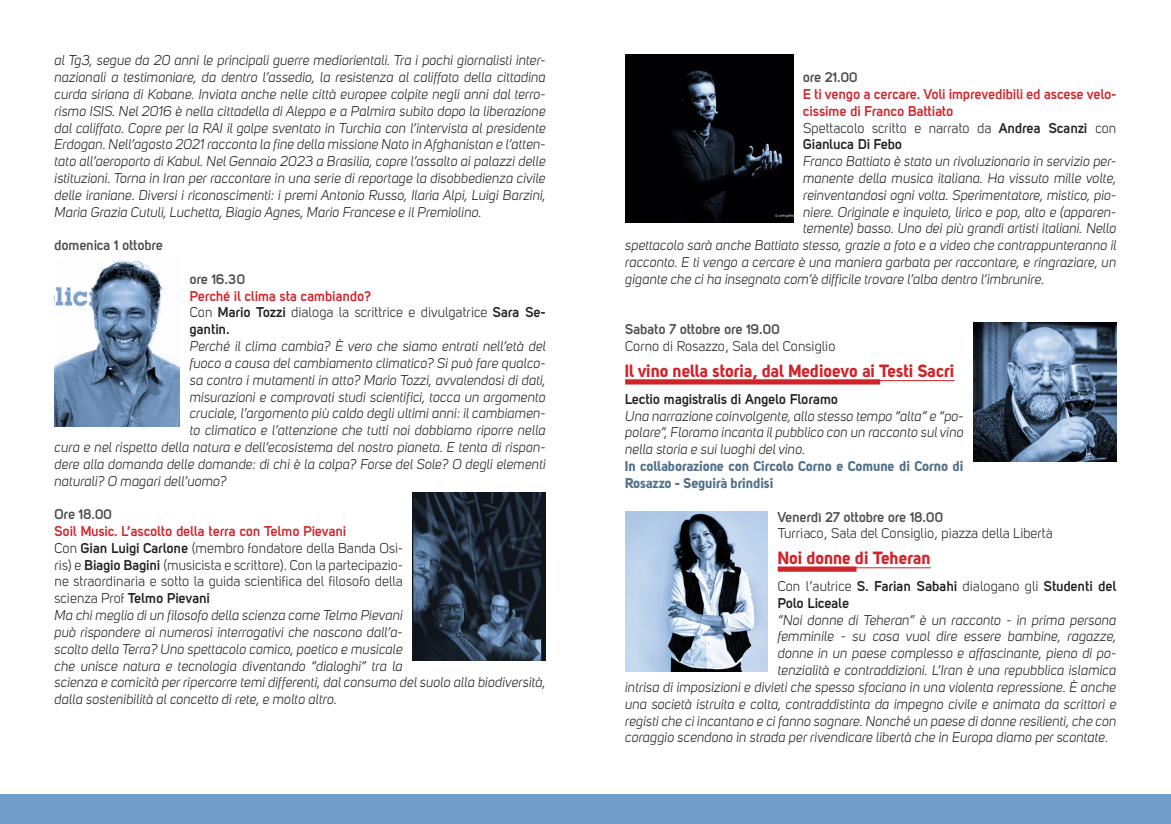
<style>
.page{position:relative;width:1171px;height:824px;background:#fff}
.page>*{position:absolute;margin:0;border:0;box-sizing:border-box;transform-origin:0 0}
.t1{font:17.5px "Uni Sans Bold";color:#d1232a}
.t2{font:italic 14px/16.8px "Uni Sans";letter-spacing:.005em;color:#231f20;text-align:justify}
.t3{font:14px/16.8px "Uni Sans Book";letter-spacing:.005em;color:#231f20;text-align:justify}
.t4{font:700 14px/16.8px "Uni Sans Semi";letter-spacing:.005em;color:#d1232a}
.t5{font:700 14px/16.8px "Uni Sans Semi";letter-spacing:.005em;color:#231f20}
.t6{font:700 14px "Uni Sans Semi";color:#4b4c4d}
.t7{font:14px/16.8px "Uni Sans Bold";color:#517089}
.s1{font-family:"Uni Sans Semi";font-weight:700}
.s2{font-family:"Uni Sans Book";font-weight:400}
</style>
<div class="page">
<div style="left:0;top:794px;width:1171px;height:29px;background:#709dca"></div>
<img style="left:55px;top:260px;width:125px;height:166px">
<img style="left:413px;top:492px;width:133px;height:168px">
<div style="left:625px;top:379px;width:255px;height:5px;background:#d1232a"></div>
<hr style="left:625px;top:380px;width:329px;height:1px;background:#d1232a">
<div style="left:778px;top:566px;width:78px;height:5px;background:#d1232a"></div>
<hr style="left:778px;top:567px;width:153px;height:1px;background:#d1232a">
<img style="left:625px;top:55px;width:168px;height:168px">
<img style="left:974px;top:322px;width:142px;height:139px">
<img style="left:625px;top:511px;width:143px;height:160px">
<p class="t2" style="left:55px;top:52px;width:493px">al Tg3, segue da 20 anni le principali guerre mediorientali. Tra i pochi giornalisti inter&shy;nazionali a testimoniare, da dentro l’assedio, la resistenza al califfato della cittadina curda siriana di Kobane. Inviata anche nelle città europee colpite negli anni dal terro&shy;rismo ISIS. Nel 2016 è nella cittadella di Aleppo e a Palmira subito dopo la liberazione dal califfato. Copre per la RAI il golpe sventato in Turchia con l’intervista al presidente Erdogan. Nell’agosto 2021 racconta la fine della missione Nato in Afghanistan e l’atten&shy;tato all’aeroporto di Kabul. Nel Gennaio 2023 a Brasilia, copre l’assalto ai palazzi delle istituzioni. Torna in Iran per raccontare in una serie di reportage la disobbedienza civile delle iraniane. Diversi i riconoscimenti: i premi Antonio Russo, Ilaria Alpi, Luigi Barzini, Maria Grazia Cutuli, Luchetta, Biagio Agnes, Mario Francese e il Premiolino.</p>
<p class="t6" style="left:55px;top:237px;width:110px">domenica 1 ottobre</p>
<p class="t6" style="left:190px;top:270px;width:57px">ore 16.30</p>
<p class="t4" style="left:190px;top:287px;width:183px">Perché il clima sta cambiando?</p>
<p class="t3" style="left:190px;top:304px;width:357px">Con <span class="s1">Mario Tozzi</span> dialoga la scrittrice e divulgatrice <span class="s1">Sara Se-</span></p>
<p class="t5" style="left:190px;top:321px;width:41px">gantin.</p>
<p class="t2" style="left:190px;top:338px;width:358px">Perché il clima cambia? È vero che siamo entrati nell’età del</p>
<p class="t2" style="left:190px;top:355px;width:357px">fuoco a causa del cambiamento climatico? Si può fare qualco-</p>
<p class="t2" style="left:190px;top:371px;width:357px">sa contro i mutamenti in atto? Mario Tozzi, avvalendosi di dati,</p>
<p class="t2" style="left:190px;top:388px;width:357px">misurazioni e comprovati studi scientifici, tocca un argomento</p>
<p class="t2" style="left:190px;top:405px;width:357px">cruciale, l’argomento più caldo degli ultimi anni: il cambiamen-</p>
<p class="t2" style="left:190px;top:422px;width:357px">to climatico e l’attenzione che tutti noi dobbiamo riporre nella</p>
<p class="t2" style="left:55px;top:439px;width:493px">cura e nel rispetto della natura e dell’ecosistema del nostro pianeta. E tenta di rispon-</p>
<p class="t2" style="left:55px;top:455px;width:493px">dere alla domanda delle domande: di chi è la colpa? Forse del Sole? O degli elementi</p>
<p class="t2" style="left:55px;top:472px;width:174px">naturali? O magari dell’uomo?</p>
<p class="t6" style="left:55px;top:506px;width:59px">Ore 18.00</p>
<p class="t4" style="left:55px;top:522px;width:293px">Soil Music. L’ascolto della terra con Telmo Pievani</p>
<p class="t3" style="left:55px;top:539px;width:350px">Con <span class="s1">Gian Luigi Carlone</span> (membro fondatore della Banda Osi&shy;ris) e <span class="s1">Biagio Bagini</span> (musicista e scrittore). Con la partecipazio&shy;ne straordinaria e sotto la guida scientifica del filosofo della</p>
<p class="t5" style="left:55px;top:589px;width:157px"><span class="s2">scienza Prof</span> Telmo Pievani</p>
<p class="t2" style="left:55px;top:607px;width:493px;text-align:left">Ma chi meglio di un filosofo della scienza come Telmo Pievani<br>può rispondere ai numerosi interrogativi che nascono dall’a-<br>scolto della Terra? Uno spettacolo comico, poetico e musicale<br>che unisce natura e tecnologia diventando “dialoghi” tra la<br>scienza e comicità per ripercorre temi differenti, dal consumo del suolo alla biodiversità, dalla sostenibilità al concetto di rete, e molto altro.</p>
<p class="t6" style="left:803px;top:69px;width:56px">ore 21.00</p>
<p class="t4" style="left:803px;top:85px;width:315px">E ti vengo a cercare. Voli imprevedibili ed ascese velo&shy;cissime di Franco Battiato</p>
<p class="t3" style="left:803px;top:119px;width:315px">Spettacolo scritto e narrato da <span class="s1">Andrea Scanzi</span> con</p>
<p class="t5" style="left:803px;top:136px;width:100px">Gianluca Di Febo</p>
<p class="t2" style="left:803px;top:153px;width:315px">Franco Battiato è stato un rivoluzionario in servizio per-</p>
<p class="t2" style="left:803px;top:170px;width:315px">manente della musica italiana. Ha vissuto mille volte,</p>
<p class="t2" style="left:803px;top:187px;width:315px">reinventandosi ogni volta. Sperimentatore, mistico, pio-</p>
<p class="t2" style="left:803px;top:203px;width:315px">niere. Originale e inquieto, lirico e pop, alto e (apparen-</p>
<p class="t2" style="left:803px;top:220px;width:315px">temente) basso. Uno dei più grandi artisti italiani. Nello</p>
<p class="t2" style="left:625px;top:237px;width:493px">spettacolo sarà anche Battiato stesso, grazie a foto e a video che contrappunteranno il</p>
<p class="t2" style="left:625px;top:254px;width:493px">racconto. E ti vengo a cercare è una maniera garbata per raccontare, e ringraziare, un</p>
<p class="t2" style="left:625px;top:271px;width:421px">gigante che ci ha insegnato com’è difficile trovare l’alba dentro l’imbrunire.</p>
<p class="t6" style="left:625px;top:321px;width:156px">Sabato 7 ottobre ore 19.00</p>
<p class="t3" style="left:625px;top:338px;width:212px">Corno di Rosazzo, Sala del Consiglio</p>
<p class="t1" style="left:625px;top:360px;width:331px">Il vino nella storia, dal Medioevo ai Testi Sacri</p>
<p class="t5" style="left:625px;top:390px;width:214px">Lectio magistralis di Angelo Floramo</p>
<p class="t2" style="left:625px;top:407px;width:340px">Una narrazione coinvolgente, allo stesso tempo “alta” e “po&shy;polare”, Floramo incanta il pubblico con un racconto sul vino nella storia e sui luoghi del vino.</p>
<p class="t7" style="left:625px;top:457px;width:340px">In collaborazione con Circolo Corno e Comune di Corno di<br>Rosazzo - Seguirà brindisi</p>
<p class="t6" style="left:778px;top:508px;width:167px">Venerdì 27 ottobre ore 18.00</p>
<p class="t3" style="left:778px;top:525px;width:277px">Turriaco, Sala del Consiglio, piazza della Libertà</p>
<p class="t1" style="left:778px;top:547px;width:155px">Noi donne di Teheran</p>
<p class="t5" style="left:778px;top:577px;width:340px"><span class="s2">Con l’autrice</span> S. Farian Sabahi <span class="s2">dialogano gli</span> Studenti del<br>Polo Liceale</p>
<p class="t2" style="left:778px;top:611px;width:340px">“Noi donne di Teheran” è un racconto - in prima persona</p>
<p class="t2" style="left:778px;top:628px;width:340px">femminile - su cosa vuol dire essere bambine, ragazze,</p>
<p class="t2" style="left:778px;top:645px;width:340px">donne in un paese complesso e affascinante, pieno di po-</p>
<p class="t2" style="left:778px;top:662px;width:340px">tenzialità e contraddizioni. L’Iran è una repubblica islamica</p>
<p class="t2" style="left:625px;top:678px;width:493px">intrisa di imposizioni e divieti che spesso sfociano in una violenta repressione. È anche</p>
<p class="t2" style="left:625px;top:695px;width:493px">una società istruita e colta, contraddistinta da impegno civile e animata da scrittori e</p>
<p class="t2" style="left:625px;top:712px;width:493px">registi che ci incantano e ci fanno sognare. Nonché un paese di donne resilienti, che con</p>
<p class="t2" style="left:625px;top:729px;width:485px">coraggio scendono in strada per rivendicare libertà che in Europa diamo per scontate.</p>
</div>
